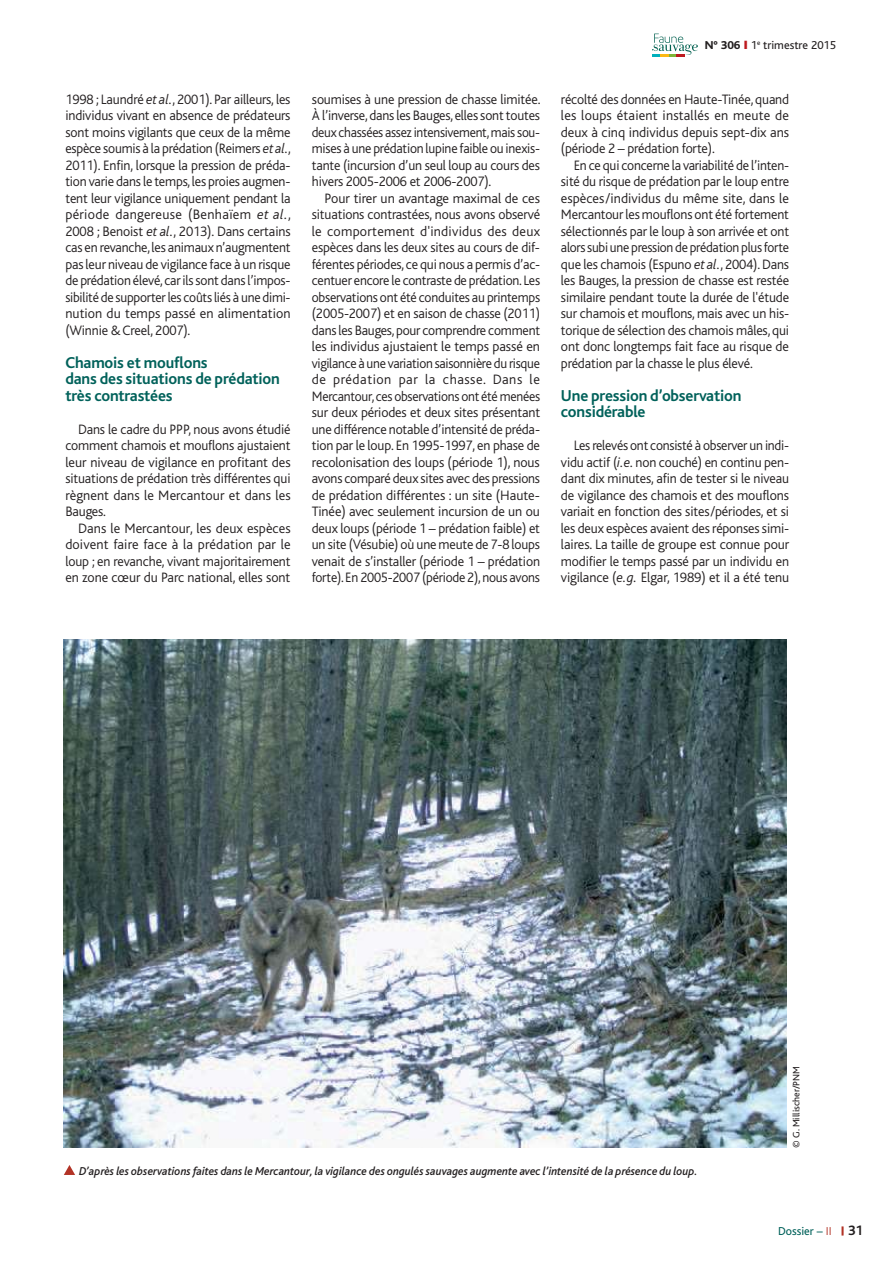
<style>
.page{position:relative;width:893px;height:1263px;background:#fff}
.page>*{position:absolute;margin:0;border:0;box-sizing:border-box;transform-origin:0 0}
.t1{font:700 16.5px/16.5px "Bliss";letter-spacing:-.01em;color:#00615a}
.t2{font:300 14.25px/16.5px "Bliss";letter-spacing:-.01em;color:#231f20;text-align:justify}
.t3{font:300 14.25px/16.5px "Bliss";letter-spacing:-.01em;color:#231f20;text-align:justify;scale:.96 1}
.t4{font:700 14.25px "Bliss";color:#231f20}
.t5{font:italic 500 12px "Bliss";color:#231f20;scale:.96 1}
.t6{font:12px "Bliss";color:#231f20}
.t7{font:12px "Bliss";color:#00615a}
.t8{font:9.75px "Bliss";color:#231f20}
.s1{font-style:italic}
.s2{font-weight:800}
.s3{color:#bd1a1f}
.s4{font-weight:300;color:#b23326}
</style>
<div class="page">
<svg style="left:652px;top:34px;width:46px;height:23px"></svg>
<svg style="left:841px;top:1226px;width:2px;height:9px"></svg>
<img style="left:64px;top:639px;width:723px;height:508px">
<svg style="left:64px;top:1165px;width:11px;height:10px"></svg>
<p class="t2" style="left:65px;top:91px;width:227px">1998 ; Laundré <span class="s1">et al.</span>, 2001). Par ailleurs, les individus vivant en absence de prédateurs sont moins vigilants que ceux de la même espèce soumis à la prédation (Reimers <span class="s1">et al.</span>, 2011). Enfin, lorsque la pression de préda&shy;tion varie dans le temps, les proies augmen&shy;tent leur vigilance uniquement pendant la période dangereuse (Benhaïem <span class="s1">et al.</span>, 2008 ; Benoist <span class="s1">et al.</span>, 2013). Dans certains cas en revanche, les animaux n’augmentent pas leur niveau de vigilance face à un risque de prédation élevé, car ils sont dans l’impos&shy;sibilité de supporter les coûts liés à une dimi&shy;nution du temps passé en alimentation (Winnie &amp; Creel, 2007).</p>
<p class="t1" style="left:65px;top:355px;width:216px">Chamois et mouflons<br>dans des situations de prédation très contrastées</p>
<p class="t2" style="left:65px;top:421px;width:227px;text-indent:13px">Dans le cadre du PPP, nous avons étudié comment chamois et mouflons ajustaient leur niveau de vigilance en profitant des situations de prédation très différentes qui règnent dans le Mercantour et dans les Bauges.</p>
<p class="t2" style="left:65px;top:520px;width:227px;text-indent:13px">Dans le Mercantour, les deux espèces doivent faire face à la prédation par le loup ; en revanche, vivant majoritairement en zone cœur du Parc national, elles sont</p>
<p class="t2" style="left:312px;top:91px;width:230px">soumises à une pression de chasse limitée.<br>À l’inverse, dans les Bauges, elles sont toutes deux chassées assez intensivement, mais sou&shy;mises à une prédation lupine faible ou inexis&shy;tante (incursion d’un seul loup au cours des hivers 2005-2006 et 2006-2007).</p>
<p class="t2" style="left:312px;top:190px;width:230px;text-indent:13px">Pour tirer un avantage maximal de ces situations contrastées, nous avons observé le comportement d'individus des deux espèces dans les deux sites au cours de dif&shy;férentes périodes, ce qui nous a permis d’ac&shy;centuer encore le contraste de prédation. Les observations ont été conduites au printemps (2005-2007) et en saison de chasse (2011) dans les Bauges, pour comprendre comment les individus ajustaient le temps passé en vigilance à une variation saisonnière du risque de prédation par la chasse. Dans le Mercantour, ces observations ont été menées sur deux périodes et deux sites présentant une différence notable d’intensité de préda&shy;tion par le loup. En 1995-1997, en phase de recolonisation des loups (période 1), nous avons comparé deux sites avec des pressions de prédation différentes : un site (Haute-Tinée) avec seulement incursion de un ou deux loups (période 1 – prédation faible) et un site (Vésubie) où une meute de 7-8 loups venait de s’installer (période 1 – prédation forte). En 2005-2007 (période 2), nous avons</p>
<p class="t6" style="left:705px;top:38px;width:133px"><span class="s2">N° 306</span> <span class="s3">❙</span> 1<sup>e</sup> trimestre 2015</p>
<p class="t2" style="left:561px;top:91px;width:230px">récolté des données en Haute-Tinée, quand les loups étaient installés en meute de deux à cinq individus depuis sept-dix ans (période 2 – prédation forte).</p>
<p class="t2" style="left:561px;top:157px;width:230px;text-indent:13px">En ce qui concerne la variabilité de l’inten&shy;sité du risque de prédation par le loup entre espèces/individus du même site, dans le Mercantour les mouflons ont été fortement sélectionnés par le loup à son arrivée et ont alors subi une pression de prédation plus forte que les chamois (Espuno <span class="s1">et al.</span>, 2004). Dans les Bauges, la pression de chasse est restée similaire pendant toute la durée de l'étude sur chamois et mouflons, mais avec un his&shy;torique de sélection des chamois mâles, qui ont donc longtemps fait face au risque de prédation par la chasse le plus élevé.</p>
<p class="t1" style="left:561px;top:388px;width:182px">Une pression d’observation considérable</p>
<p class="t3" style="left:561px;top:438px;width:239px;text-indent:13px">Les relevés ont consisté à observer un indi&shy;vidu actif (<span class="s1">i.e.</span> non couché) en continu pen&shy;dant dix minutes, afin de tester si le niveau de vigilance des chamois et des mouflons variait en fonction des sites/périodes, et si les deux espèces avaient des réponses simi&shy;laires. La taille de groupe est connue pour modifier le temps passé par un individu en vigilance (<span class="s1">e.g.</span> Elgar, 1989) et il a été tenu</p>
<p class="t5" style="left:79px;top:1165px;width:646px">D’après les observations faites dans le Mercantour, la vigilance des ongulés sauvages augmente avec l’intensité de la présence du loup.</p>
<p class="t8" style="left:792px;top:1147px;width:83px;rotate:-90deg">© G. Millischer/PNM</p>
<p class="t7" style="left:778px;top:1225px;width:55px">Dossier – <span class="s4">II</span></p>
<p class="t4" style="left:848px;top:1224px;width:16px">31</p>
</div>
